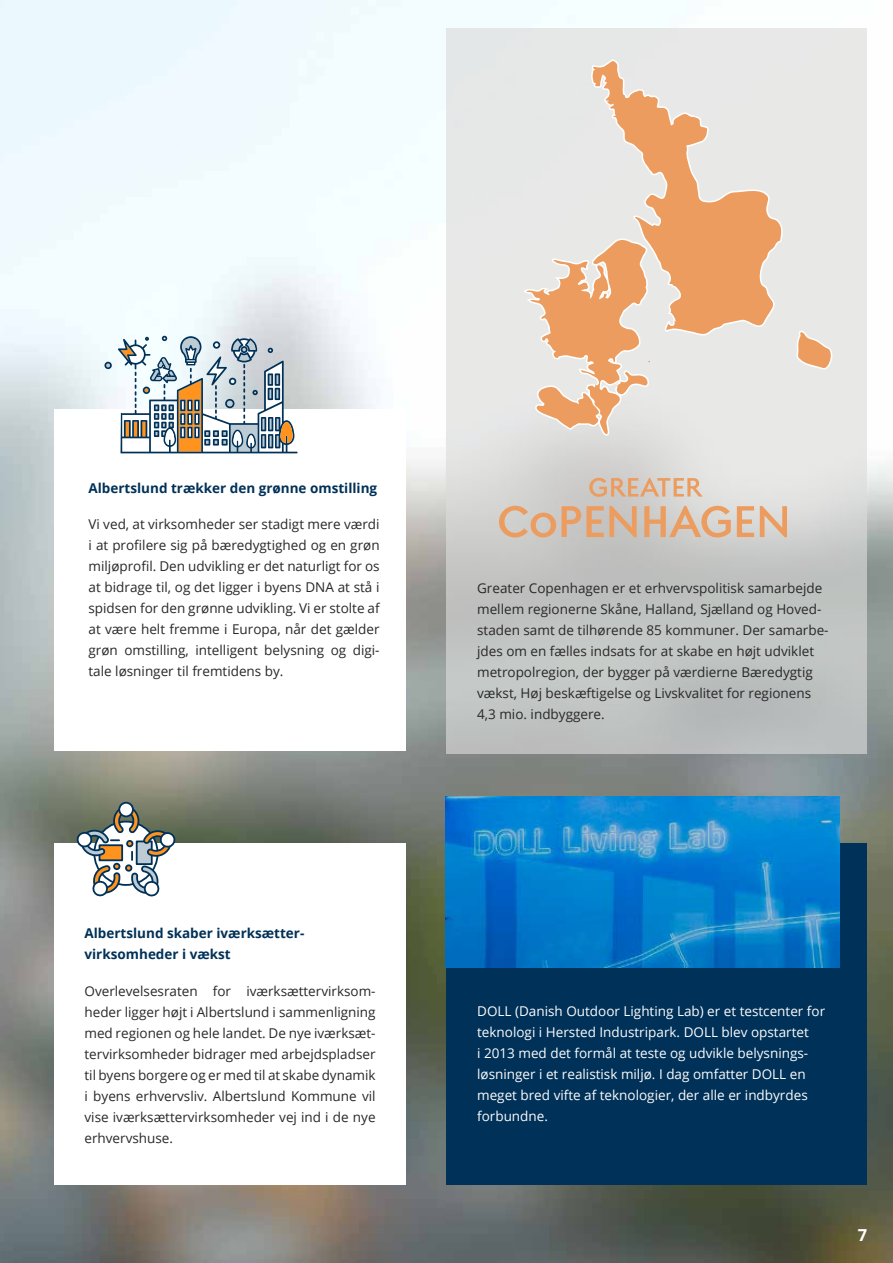
<style>
.page{position:relative;width:893px;height:1263px;background:#fff}
.page>*{position:absolute;margin:0;border:0;box-sizing:border-box;transform-origin:0 0}
.t1{font:700 16.5px "Open Sans";color:#fff}
.t2{font:13.5px/21px "Open Sans";color:#282827;text-align:justify}
.t3{font:13.5px/21px "Open Sans";color:#fff}
.t4{font:700 13.5px/21px "Open Sans";color:#003158}
</style>
<div class="page">
<img style="left:0;top:0;width:893px;height:1263px">
<div style="left:446px;top:843px;width:421px;height:342px;background:#003158"></div>
<div style="left:54px;top:843px;width:351px;height:342px;background:#fff"></div>
<div style="left:54px;top:409px;width:351px;height:342px;background:#fff"></div>
<svg style="left:119px;top:803px;width:14px;height:13px"></svg>
<div style="left:118px;top:802px;width:16px;height:15px;border:2px solid #003158;border-radius:50%"></div>
<svg style="left:74px;top:807px;width:101px;height:90px"></svg>
<svg style="left:104px;top:362px;width:8px;height:7px"></svg>
<svg style="left:118px;top:336px;width:180px;height:117px"></svg>
<img style="left:446px;top:796px;width:394px;height:171px">
<svg style="left:446px;top:28px;width:421px;height:726px;background:#d3d4d3"></svg>
<svg style="left:760px;top:506px;width:27px;height:31px"></svg>
<svg style="left:737px;top:506px;width:17px;height:31px"></svg>
<svg style="left:499px;top:506px;width:138px;height:31px;background:#d7b79e"></svg>
<svg style="left:644px;top:506px;width:87px;height:31px;background:#dcbba0"></svg>
<svg style="left:589px;top:478px;width:114px;height:19px;background:#dcbca2"></svg>
<svg style="left:523px;top:238px;width:309px;height:198px;background:#e9d9cc"></svg>
<svg style="left:591px;top:60px;width:193px;height:275px;background:#eac6aa"></svg>
<p class="t4" style="left:89px;top:477px;width:290px">Albertslund trækker den grønne omstilling</p>
<p class="t2" style="left:89px;top:513px;width:293px">Vi ved, at virksomheder ser stadigt mere værdi i at profilere sig på bæredygtighed og en grøn miljøprofil. Den udvikling er det naturligt for os at bidrage til, og det ligger i byens DNA at stå i spidsen for den grønne udvikling. Vi er stolte af at være helt fremme i Europa, når det gælder grøn omstilling, intelligent belysning og digi&shy;tale løsninger til fremtidens by.</p>
<p class="t4" style="left:85px;top:923px;width:221px">Albertslund skaber iværksætter&shy;virksomheder i vækst</p>
<p class="t2" style="left:85px;top:980px;width:293px">Overlevelsesraten for iværksættervirksom&shy;heder ligger højt i Albertslund i sammenligning med regionen og hele landet. De nye iværksæt&shy;tervirksomheder bidrager med arbejdspladser til byens borgere og er med til at skabe dynamik i byens erhvervsliv. Albertslund Kommune vil vise iværksættervirksomheder vej ind i de nye erhvervshuse.</p>
<p class="t2" style="left:477px;top:577px;width:353px;text-align:left">Greater Copenhagen er et erhvervspolitisk samarbejde mellem regionerne Skåne, Halland, Sjælland og Hoved&shy;staden samt de tilhørende 85 kommuner. Der samarbe&shy;jdes om en fælles indsats for at skabe en højt udviklet metropolregion, der bygger på værdierne Bæredygtig vækst, Høj beskæftigelse og Livskvalitet for regionens 4,3 mio. indbyggere.</p>
<p class="t3" style="left:477px;top:1000px;width:349px">DOLL (Danish Outdoor Lighting Lab) er et testcenter for teknologi i Hersted Industripark. DOLL blev opstartet<br>i 2013 med det formål at teste og udvikle belysnings&shy;løsninger i et realistisk miljø. I dag omfatter DOLL en meget bred vifte af teknologier, der alle er indbyrdes forbundne.</p>
<p class="t1" style="left:858px;top:1223px;width:11px">7</p>
</div>
